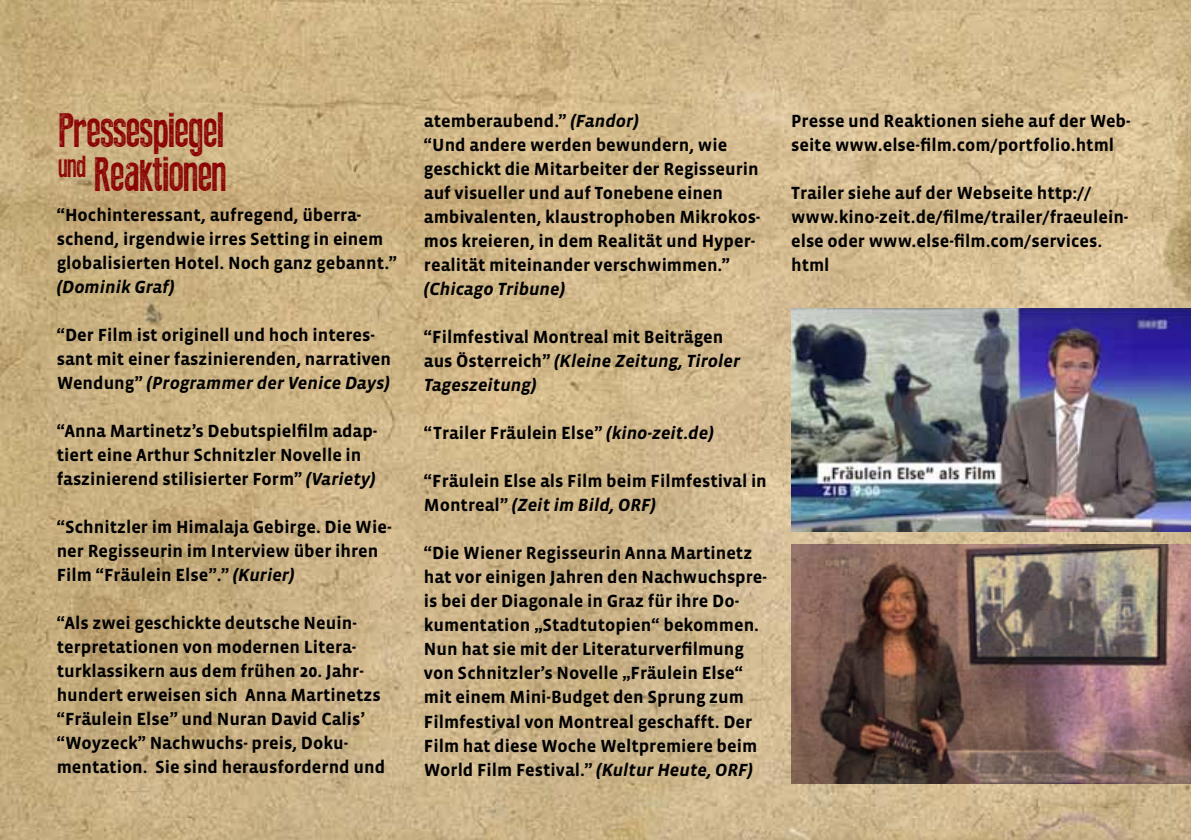
<style>
.page{position:relative;width:1191px;height:840px;background:#fff}
.page>*{position:absolute;margin:0;border:0;box-sizing:border-box;transform-origin:0 0}
.t1{font:48px/44px "Press Style";color:#8b0304}
.t2{font:700 18px/24px "Vista Sans";color:#000}
.t3{font:italic 700 18px "Vista Sans";color:#000}
.s1{font-style:italic}
</style>
<div class="page">
<img style="left:0;top:0;width:1191px;height:839px">
<img style="left:791px;top:308px;width:400px;height:223px">
<img style="left:791px;top:544px;width:400px;height:238px">
<h1 class="t1" style="left:58px;top:110px;width:169px">Pressespiegel <sup>und</sup> Reaktionen</h1>
<p class="t2" style="left:424px;top:109px;width:338px">atemberaubend.” <span class="s1">(Fandor)<br></span>“Und andere werden bewundern, wie geschickt die Mitarbeiter der Regisseurin auf visueller und auf Tonebene einen ambivalenten, klaustrophoben Mikrokos&shy;mos kreieren, in dem Realität und Hyper&shy;realität miteinander verschwimmen.”</p>
<p class="t3" style="left:424px;top:280px;width:143px">(Chicago Tribune)</p>
<p class="t2" style="left:424px;top:325px;width:318px">“Filmfestival Montreal mit Beiträgen aus Österreich” <span class="s1">(Kleine Zeitung, Tiroler<br>Tageszeitung)</span></p>
<p class="t2" style="left:424px;top:421px;width:291px">“Trailer Fräulein Else” <span class="s1">(kino-zeit.de)</span></p>
<p class="t2" style="left:424px;top:469px;width:344px">“Fräulein Else als Film beim Filmfestival in<br>Montreal” <span class="s1">(Zeit im Bild, ORF)</span></p>
<p class="t2" style="left:424px;top:541px;width:345px">“Die Wiener Regisseurin Anna Martinetz hat vor einigen Jahren den Nachwuchspre&shy;is bei der Diagonale in Graz für ihre Do&shy;kumentation „Stadtutopien“ bekommen.<br>Nun hat sie mit der Literaturverfilmung von Schnitzler’s Novelle „Fräulein Else“ mit einem Mini-Budget den Sprung zum Filmfestival von Montreal geschafft. Der Film hat diese Woche Weltpremiere beim World Film Festival.” <span class="s1">(Kultur Heute, ORF)</span></p>
<p class="t2" style="left:57px;top:203px;width:342px">“Hochinteressant, aufregend, überra&shy;schend, irgendwie irres Setting in einem globalisierten Hotel. Noch ganz gebannt.”</p>
<p class="t3" style="left:57px;top:277px;width:119px">(Dominik Graf)</p>
<p class="t2" style="left:57px;top:323px;width:336px">“Der Film ist originell und hoch interes&shy;sant mit einer faszinierenden, narrativen<br>Wendung” <span class="s1">(Programmer der Venice Days)</span></p>
<p class="t2" style="left:57px;top:419px;width:322px">“Anna Martinetz’s Debutspielfilm adap&shy;tiert eine Arthur Schnitzler Novelle in faszinierend stilisierter Form” <span class="s1">(Variety)</span></p>
<p class="t2" style="left:57px;top:515px;width:336px">“Schnitzler im Himalaja Gebirge. Die Wie&shy;ner Regisseurin im Interview über ihren<br>Film “Fräulein Else”.” <span class="s1">(Kurier)</span></p>
<p class="t2" style="left:57px;top:611px;width:330px">“Als zwei geschickte deutsche Neuin&shy;terpretationen von modernen Litera&shy;turklassikern aus dem frühen 20. Jahr&shy;hundert erweisen sich Anna Martinetzs “Fräulein Else” und Nuran David Calis’ “Woyzeck” Nachwuchs- preis, Doku&shy;mentation. Sie sind herausfordernd und</p>
<p class="t2" style="left:791px;top:109px;width:341px">Presse und Reaktionen siehe auf der Web&shy;seite www.else-film.com/portfolio.html</p>
<p class="t2" style="left:791px;top:181px;width:339px">Trailer siehe auf der Webseite http:// www.kino-zeit.de/filme/trailer/fraeulein&shy;else oder www.else-film.com/services. html</p>
</div>
